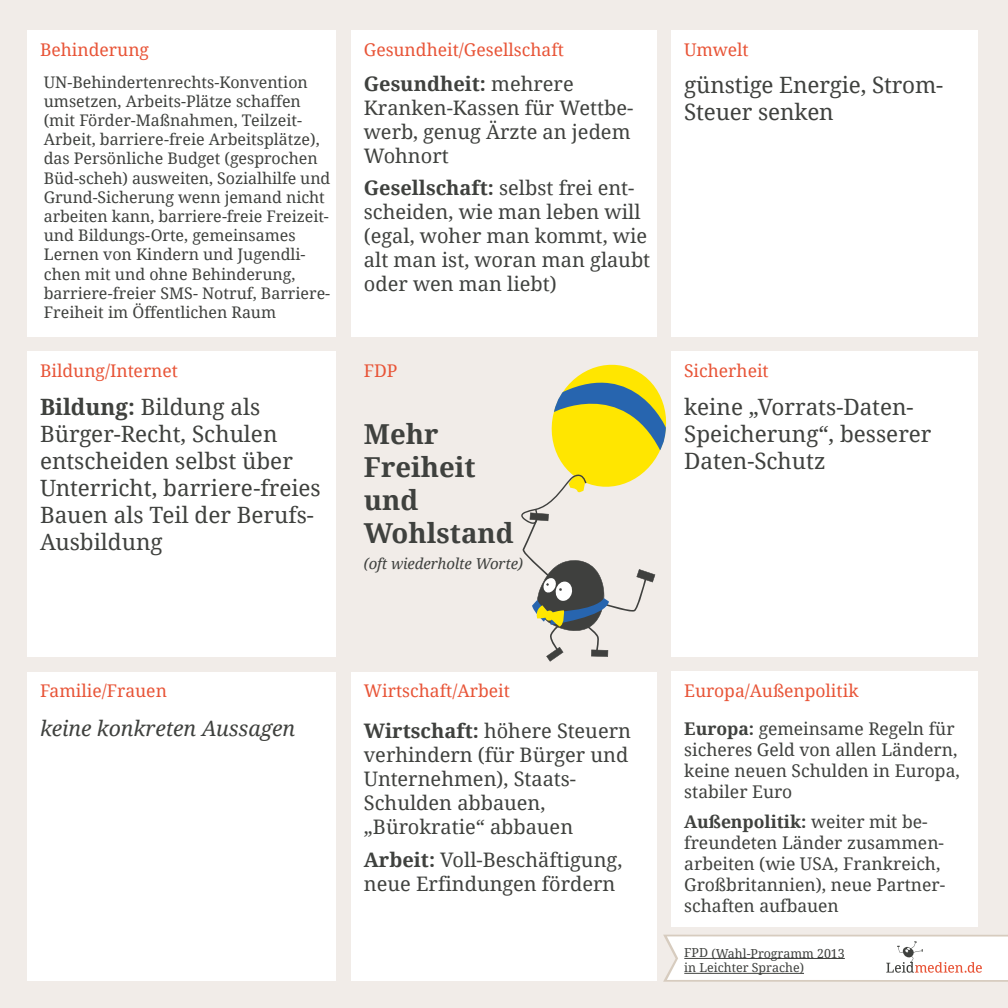
<style>
.page{position:relative;width:1008px;height:1008px;background:#f1ece8}
.page>*{position:absolute;margin:0;border:0;box-sizing:border-box;transform-origin:0 0}
.t1{font:700 27.5px/33px "Droid Serif";color:#3f413e}
.t2{font:22.5px/27px "Droid Serif";color:#3f413e}
.t3{font:italic 21.25px "Droid Serif";letter-spacing:-.005em;color:#3f413e}
.t4{font:20px/24px "Droid Serif";color:#3f413e}
.t5{font:17.5px/21px "Droid Serif";color:#3f413e}
.t6{font:17.5px "Droid Serif";color:#e85437}
.t7{font:16px/19.2px "Droid Serif";color:#3f413e}
.t8{font:italic 15px "Droid Serif";letter-spacing:-.01em;color:#3f413e}
.t9{font:12.38px/14.9px "Droid Serif";color:#3f413e}
.s1{font-weight:700}
</style>
<div class="page">
<div style="left:351px;top:671px;width:305px;height:309px;background:#fff"></div>
<div style="left:28px;top:351px;width:308px;height:305px;background:#fff"></div>
<div style="left:28px;top:671px;width:308px;height:309px;background:#fff"></div>
<div style="left:671px;top:671px;width:307px;height:255px;background:#fff"></div>
<div style="left:671px;top:351px;width:307px;height:305px;background:#fff"></div>
<div style="left:351px;top:30px;width:305px;height:306px;background:#fff"></div>
<div style="left:28px;top:30px;width:308px;height:306px;background:#fff"></div>
<div style="left:671px;top:30px;width:307px;height:306px;background:#fff"></div>
<svg style="left:663px;top:934px;width:345px;height:47px;background:#f8f5f4"></svg>
<div style="left:684px;top:958px;width:161px;height:1px;border:1px solid #3f413e"></div>
<hr style="left:684px;top:973px;width:120px;height:1px;background:#3f413e">
<svg style="left:521px;top:364px;width:152px;height:297px"></svg>
<p class="t6" style="left:40px;top:39px;width:110px">Behinderung</p>
<p class="t6" style="left:364px;top:39px;width:202px">Gesundheit/Gesellschaft</p>
<p class="t6" style="left:684px;top:39px;width:66px">Umwelt</p>
<p class="t7" style="left:44px;top:72px;width:288px">UN-Behindertenrechts-Konvention umsetzen, Arbeits-Plätze schaffen (mit Förder-Maßnahmen, Teilzeit-Arbeit, barriere-freie Arbeitsplätze), das Persönliche Budget (gesprochen Büd-scheh) ausweiten, Sozialhilfe und Grund-Sicherung wenn jemand nicht arbeiten kann, barriere-freie Freizeit&shy;und Bildungs-Orte, gemeinsames Lernen von Kindern und Jugendli&shy;chen mit und ohne Behinderung, barriere-freier SMS- Notruf, Barriere-Freiheit im Öffentlichen Raum</p>
<p class="t4" style="left:364px;top:72px;width:271px"><span class="s1">Gesundheit:</span> mehrere<br>Kranken-Kassen für Wettbe&shy;werb, genug Ärzte an jedem<br>Wohnort</p>
<p class="t4" style="left:364px;top:176px;width:288px"><span class="s1">Gesellschaft:</span> selbst frei ent&shy;scheiden, wie man leben will (egal, woher man kommt, wie alt man ist, woran man glaubt oder wen man liebt)</p>
<p class="t6" style="left:40px;top:360px;width:140px">Bildung/Internet</p>
<p class="t6" style="left:364px;top:360px;width:35px">FDP</p>
<p class="t2" style="left:40px;top:394px;width:282px"><span class="s1">Bildung:</span> Bildung als<br>Bürger-Recht, Schulen entscheiden selbst über<br>Unterricht, barriere-freies<br>Bauen als Teil der Berufs-<br>Ausbildung</p>
<p class="t1" style="left:364px;top:418px;width:151px">Mehr<br>Freiheit und<br>Wohlstand</p>
<p class="t8" style="left:364px;top:555px;width:161px">(oft wiederholte Worte)</p>
<p class="t2" style="left:684px;top:71px;width:260px">günstige Energie, Strom-<br>Steuer senken</p>
<p class="t6" style="left:684px;top:360px;width:86px">Sicherheit</p>
<p class="t2" style="left:684px;top:394px;width:249px">keine „Vorrats-Daten-<br>Speicherung“, besserer<br>Daten-Schutz</p>
<p class="t6" style="left:40px;top:680px;width:128px">Familie/Frauen</p>
<p class="t6" style="left:364px;top:680px;width:147px">Wirtschaft/Arbeit</p>
<p class="t6" style="left:684px;top:680px;width:176px">Europa/Außenpolitik</p>
<p class="t3" style="left:40px;top:714px;width:257px">keine konkreten Aussagen</p>
<p class="t5" style="left:684px;top:718px;width:277px"><span class="s1">Europa:</span> gemeinsame Regeln für sicheres Geld von allen Ländern, keine neuen Schulden in Europa, stabiler Euro</p>
<p class="t5" style="left:684px;top:811px;width:262px"><span class="s1">Außenpolitik:</span> weiter mit be&shy;freundeten Länder zusammen&shy;arbeiten (wie USA, Frankreich,<br>Großbritannien), neue Partner&shy;schaften aufbauen</p>
<p class="t4" style="left:364px;top:719px;width:269px"><span class="s1">Wirtschaft:</span> höhere Steuern verhindern (für Bürger und<br>Unternehmen), Staats-<br>Schulden abbauen, „Bürokratie“ abbauen</p>
<p class="t4" style="left:364px;top:848px;width:260px"><span class="s1">Arbeit:</span> Voll-Beschäftigung, neue Erfindungen fördern</p>
<p class="t9" style="left:684px;top:945px;width:162px">FPD (Wahl-Programm 2013 in Leichter Sprache)</p>
</div>
